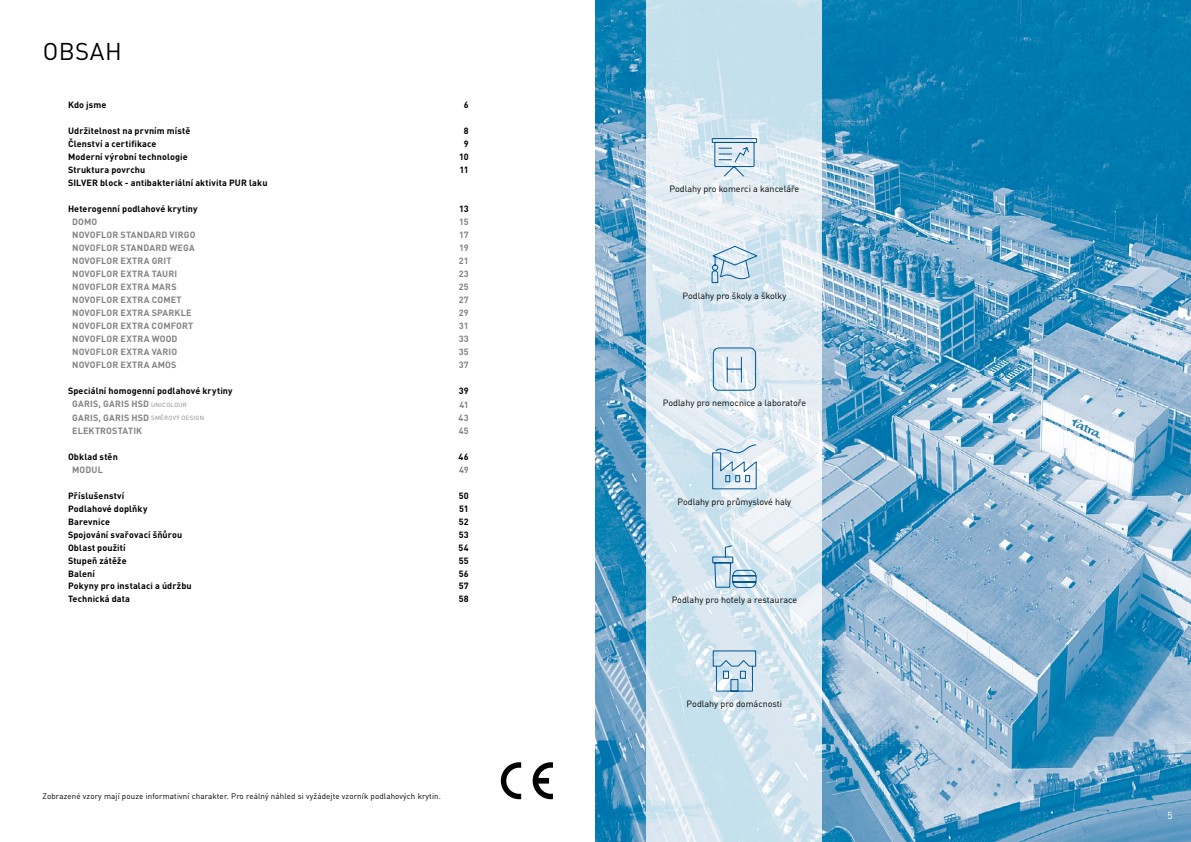
<style>
.page{position:relative;width:1191px;height:842px;background:#fff}
.page>*{position:absolute;margin:0;border:0;box-sizing:border-box;transform-origin:0 0}
.t1{font:24px "DIN Pro";letter-spacing:.02em;color:#000}
.t2{font:10px "DIN Pro";color:#fff}
.t3{font:700 9px "DIN Pro";letter-spacing:.015em;color:#000}
.t4{font:700 9px "DIN Pro";letter-spacing:.015em;color:#838382}
.t5{font:9px "DIN Pro";color:#000}
.t6{font:8px "DIN Pro";letter-spacing:.015em;color:#000}
.s1{font-weight:400;font-size:6px}
</style>
<div class="page">
<img style="left:595px;top:0;width:596px;height:842px">
<svg style="left:646px;top:0;width:176px;height:842px"></svg>
<svg style="left:501px;top:762px;width:20px;height:37px"></svg>
<svg style="left:532px;top:762px;width:21px;height:37px"></svg>
<svg style="left:711px;top:138px;width:46px;height:39px"></svg>
<svg style="left:710px;top:245px;width:48px;height:39px"></svg>
<svg style="left:712px;top:347px;width:44px;height:44px"></svg>
<svg style="left:711px;top:444px;width:46px;height:46px"></svg>
<svg style="left:711px;top:545px;width:46px;height:43px"></svg>
<svg style="left:712px;top:650px;width:44px;height:42px"></svg>
<h1 class="t1" style="left:43px;top:32px;width:80px">OBSAH</h1>
<p class="t3" style="left:68px;top:98px;width:40px">Kdo jsme</p>
<p class="t3" style="left:464px;top:98px;width:6px">6</p>
<p class="t3" style="left:68px;top:124px;width:124px">Udržitelnost na prvním místě</p>
<p class="t3" style="left:464px;top:124px;width:6px">8</p>
<p class="t3" style="left:68px;top:137px;width:90px">Členství a certifikace</p>
<p class="t3" style="left:464px;top:137px;width:6px">9</p>
<p class="t3" style="left:68px;top:150px;width:121px">Moderní výrobní technologie</p>
<p class="t3" style="left:459px;top:150px;width:11px">10</p>
<p class="t3" style="left:68px;top:163px;width:79px">Struktura povrchu</p>
<p class="t3" style="left:459px;top:163px;width:11px">11</p>
<p class="t3" style="left:68px;top:176px;width:201px">SILVER block - antibakteriální aktivita PUR laku</p>
<p class="t3" style="left:68px;top:202px;width:131px">Heterogenní podlahové krytiny</p>
<p class="t3" style="left:459px;top:202px;width:11px">13</p>
<p class="t4" style="left:72px;top:215px;width:27px">DOMO</p>
<p class="t4" style="left:459px;top:215px;width:11px">15</p>
<p class="t4" style="left:72px;top:228px;width:125px">NOVOFLOR STANDARD VIRGO</p>
<p class="t4" style="left:459px;top:228px;width:11px">17</p>
<p class="t4" style="left:72px;top:241px;width:124px">NOVOFLOR STANDARD WEGA</p>
<p class="t4" style="left:459px;top:241px;width:11px">19</p>
<p class="t4" style="left:72px;top:254px;width:101px">NOVOFLOR EXTRA GRIT</p>
<p class="t4" style="left:459px;top:254px;width:11px">21</p>
<p class="t4" style="left:72px;top:267px;width:106px">NOVOFLOR EXTRA TAURI</p>
<p class="t4" style="left:459px;top:267px;width:11px">23</p>
<p class="t4" style="left:72px;top:280px;width:106px">NOVOFLOR EXTRA MARS</p>
<p class="t4" style="left:459px;top:280px;width:11px">25</p>
<p class="t4" style="left:72px;top:293px;width:111px">NOVOFLOR EXTRA COMET</p>
<p class="t4" style="left:459px;top:293px;width:11px">27</p>
<p class="t4" style="left:72px;top:306px;width:121px">NOVOFLOR EXTRA SPARKLE</p>
<p class="t4" style="left:459px;top:306px;width:11px">29</p>
<p class="t4" style="left:72px;top:319px;width:123px">NOVOFLOR EXTRA COMFORT</p>
<p class="t4" style="left:459px;top:319px;width:11px">31</p>
<p class="t4" style="left:72px;top:332px;width:107px">NOVOFLOR EXTRA WOOD</p>
<p class="t4" style="left:458px;top:332px;width:12px">33</p>
<p class="t4" style="left:72px;top:345px;width:107px">NOVOFLOR EXTRA VARIO</p>
<p class="t4" style="left:459px;top:345px;width:11px">35</p>
<p class="t4" style="left:72px;top:358px;width:106px">NOVOFLOR EXTRA AMOS</p>
<p class="t4" style="left:459px;top:358px;width:11px">37</p>
<p class="t3" style="left:68px;top:384px;width:166px">Speciální homogenní podlahové krytiny</p>
<p class="t3" style="left:459px;top:384px;width:11px">39</p>
<p class="t4" style="left:72px;top:397px;width:116px">GARIS, GARIS HSD <span class="s1">UNICOLOUR</span></p>
<p class="t4" style="left:459px;top:397px;width:11px">41</p>
<p class="t4" style="left:72px;top:410px;width:133px">GARIS, GARIS HSD <span class="s1">SMĚROVÝ DESIGN</span></p>
<p class="t4" style="left:458px;top:410px;width:12px">43</p>
<p class="t4" style="left:72px;top:423px;width:71px">ELEKTROSTATIK</p>
<p class="t4" style="left:458px;top:423px;width:12px">45</p>
<p class="t3" style="left:68px;top:449px;width:51px">Obklad stěn</p>
<p class="t3" style="left:458px;top:449px;width:12px">46</p>
<p class="t4" style="left:72px;top:462px;width:32px">MODUL</p>
<p class="t4" style="left:459px;top:462px;width:11px">49</p>
<p class="t3" style="left:68px;top:488px;width:58px">Příslušenství</p>
<p class="t3" style="left:459px;top:488px;width:11px">50</p>
<p class="t3" style="left:68px;top:501px;width:81px">Podlahové doplňky</p>
<p class="t3" style="left:459px;top:501px;width:11px">51</p>
<p class="t3" style="left:68px;top:514px;width:44px">Barevnice</p>
<p class="t3" style="left:459px;top:514px;width:11px">52</p>
<p class="t3" style="left:68px;top:527px;width:116px">Spojování svařovací šňůrou</p>
<p class="t3" style="left:459px;top:527px;width:12px">53</p>
<p class="t3" style="left:68px;top:540px;width:59px">Oblast použití</p>
<p class="t3" style="left:458px;top:540px;width:12px">54</p>
<p class="t3" style="left:68px;top:553px;width:60px">Stupeň zátěže</p>
<p class="t3" style="left:459px;top:553px;width:11px">55</p>
<p class="t3" style="left:68px;top:566px;width:28px">Balení</p>
<p class="t3" style="left:459px;top:566px;width:11px">56</p>
<p class="t3" style="left:68px;top:579px;width:125px">Pokyny pro instalaci a údržbu</p>
<p class="t3" style="left:459px;top:579px;width:11px">57</p>
<p class="t3" style="left:68px;top:592px;width:64px">Technická data</p>
<p class="t3" style="left:458px;top:592px;width:12px">58</p>
<p class="t6" style="left:43px;top:790px;width:400px">Zobrazené vzory mají pouze informativní charakter. Pro reálný náhled si vyžádejte vzorník podlahových krytin.</p>
<p class="t5" style="left:669px;top:182px;width:131px">Podlahy pro komerci a kanceláře</p>
<p class="t5" style="left:682px;top:288px;width:105px">Podlahy pro školy a školky</p>
<p class="t5" style="left:663px;top:396px;width:145px">Podlahy pro nemocnice a laboratoře</p>
<p class="t5" style="left:677px;top:494px;width:115px">Podlahy pro průmyslové haly</p>
<p class="t5" style="left:671px;top:593px;width:127px">Podlahy pro hotely a restaurace</p>
<p class="t5" style="left:686px;top:697px;width:97px">Podlahy pro domácnosti</p>
<p class="t2" style="left:1167px;top:807px;width:7px">5</p>
</div>
